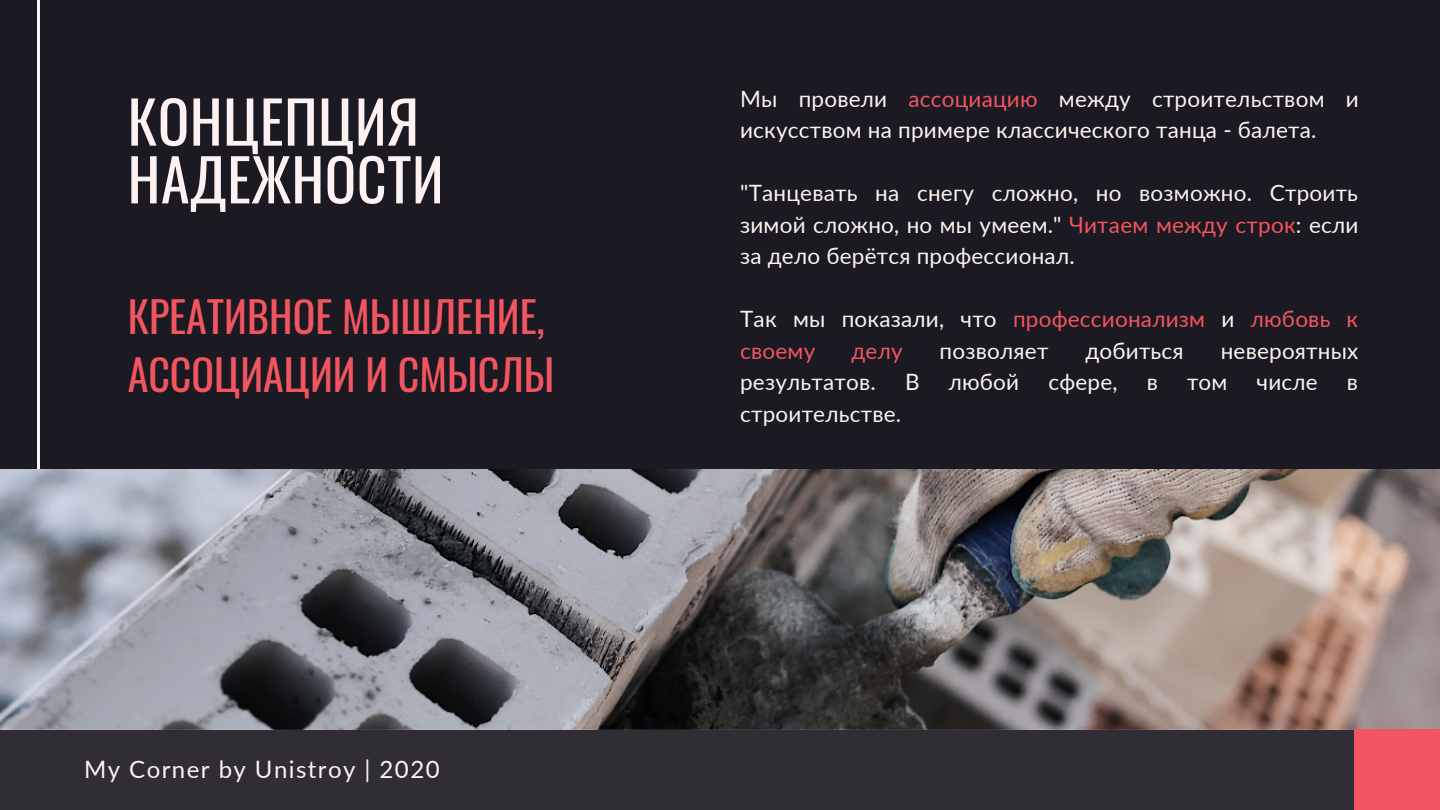
<style>
.page{position:relative;width:1440px;height:810px;background:#1b1922}
.page>*{position:absolute;margin:0;border:0;box-sizing:border-box;transform-origin:0 0}
.t1{font:58.2px/57.8px "Oswald";letter-spacing:.01em;color:#fdf2f1}
.t2{font:42px/58.5px "Oswald";color:#f15560}
.t3{font:24px "Lato";letter-spacing:.06em;color:#fdf2f1}
.t4{font:22.5px/31.5px "Lato";letter-spacing:.01em;color:#fdf2f1}
.t5{font:22.5px/31.5px "Lato";letter-spacing:.01em;color:#f15560}
.s1{color:#f15560}
.s2{color:#fdf2f1}
</style>
<div class="page">
<hr style="left:37px;top:0;width:3px;height:618px;background:#fdf2f1">
<img style="left:0;top:470px;width:1440px;height:259px">
<div style="left:0;top:729px;width:1440px;height:81px;background:#302d35"></div>
<div style="left:1354px;top:729px;width:86px;height:81px;background:#f15560"></div>
<h1 class="t1" style="left:128px;top:90px;width:318px">КОНЦЕПЦИЯ<br>НАДЕЖНОСТИ</h1>
<h2 class="t2" style="left:128px;top:286px;width:428px">КРЕАТИВНОЕ МЫШЛЕНИЕ,<br>АССОЦИАЦИИ И СМЫСЛЫ</h2>
<p class="t3" style="left:84px;top:754px;width:357px">My Corner by Unistroy | 2020</p>
<p class="t4" style="left:740px;top:82px;width:620px">Мы провели <span class="s1">ассоциацию</span> между строительством и искусством на примере классического танца - балета.</p>
<p class="t4" style="left:740px;top:177px;width:620px;text-align:justify">"Танцевать на снегу сложно, но возможно. Строить зимой сложно, но мы умеем." <span class="s1">Читаем между строк</span>: если за дело берётся профессионал.</p>
<p class="t5" style="left:740px;top:303px;width:619px"><span class="s2">Так мы показали, что</span> профессионализм <span class="s2">и</span> любовь к своему</p>
<p class="t5" style="left:851px;top:334px;width:53px">делу</p>
<p class="t4" style="left:940px;top:334px;width:110px">позволяет</p>
<p class="t4" style="left:1085px;top:334px;width:100px">добиться</p>
<p class="t4" style="left:1221px;top:334px;width:139px">невероятных</p>
<p class="t4" style="left:740px;top:366px;width:137px">результатов.</p>
<p class="t4" style="left:905px;top:366px;width:16px">В</p>
<p class="t4" style="left:949px;top:366px;width:72px">любой</p>
<p class="t4" style="left:1048px;top:366px;width:71px">сфере,</p>
<p class="t4" style="left:1147px;top:366px;width:13px">в</p>
<p class="t4" style="left:1187px;top:366px;width:42px">том</p>
<p class="t4" style="left:1257px;top:366px;width:63px">числе</p>
<p class="t4" style="left:1347px;top:366px;width:13px">в</p>
<p class="t4" style="left:740px;top:397px;width:163px">строительстве.</p>
</div>
